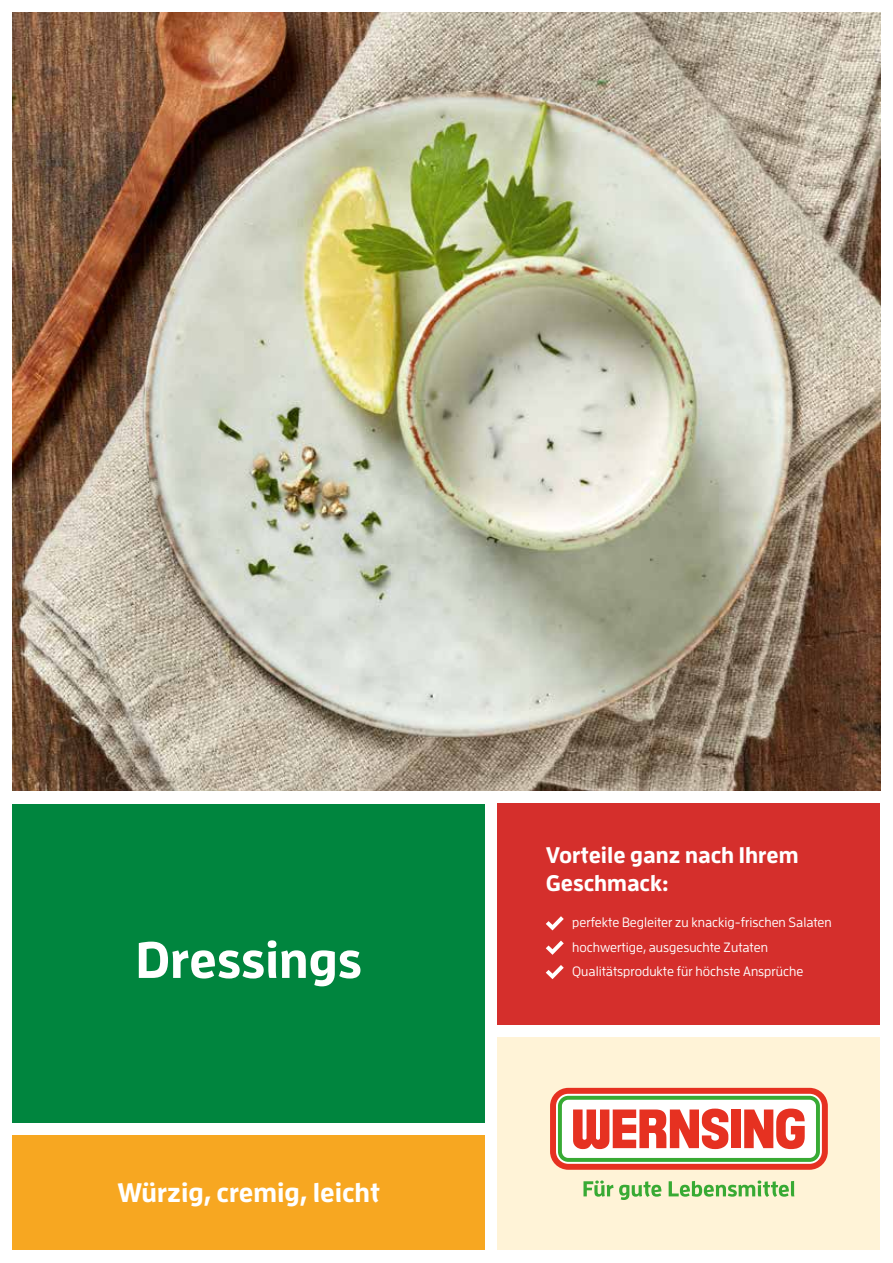
<style>
.page{position:relative;width:893px;height:1263px;background:#fff}
.page>*{position:absolute;margin:0;border:0;box-sizing:border-box;transform-origin:0 0}
.t1{font:700 51px "Enzo Pro";color:#fff}
.t2{font:700 26.85px "Enzo Pro";color:#fff}
.t3{font:700 22.5px/28.5px "Enzo Pro";color:#fff}
.t4{font:500 13.5px/24.5px "Enzo Pro";color:#fff}
</style>
<div class="page">
<div style="left:13px;top:804px;width:472px;height:319px;background:#00853e"></div>
<div style="left:497px;top:804px;width:383px;height:221px;background:#d52f2c"></div>
<div style="left:13px;top:1135px;width:472px;height:115px;background:#f7a721"></div>
<div style="left:497px;top:1037px;width:383px;height:213px;background:#fff3d7"></div>
<img style="left:13px;top:13px;width:867px;height:778px">
<svg style="left:546px;top:916px;width:18px;height:14px"></svg>
<svg style="left:546px;top:940px;width:18px;height:15px"></svg>
<svg style="left:546px;top:965px;width:18px;height:14px"></svg>
<svg style="left:583px;top:1180px;width:30px;height:17px"></svg>
<svg style="left:619px;top:1181px;width:42px;height:19px"></svg>
<svg style="left:669px;top:1180px;width:125px;height:17px"></svg>
<svg style="left:550px;top:1088px;width:278px;height:82px;background:#dd9682"></svg>
<h1 class="t1" style="left:136px;top:928px;width:228px">Dressings</h1>
<h2 class="t2" style="left:117px;top:1175px;width:264px">Würzig, cremig, leicht</h2>
<h3 class="t3" style="left:546px;top:840px;width:254px">Vorteile ganz nach Ihrem<br>Geschmack:</h3>
<p class="t4" style="left:572px;top:910px;width:261px">perfekte Begleiter zu knackig-frischen Salaten hochwertige, ausgesuchte Zutaten<br>Qualitätsprodukte für höchste Ansprüche</p>
</div>
